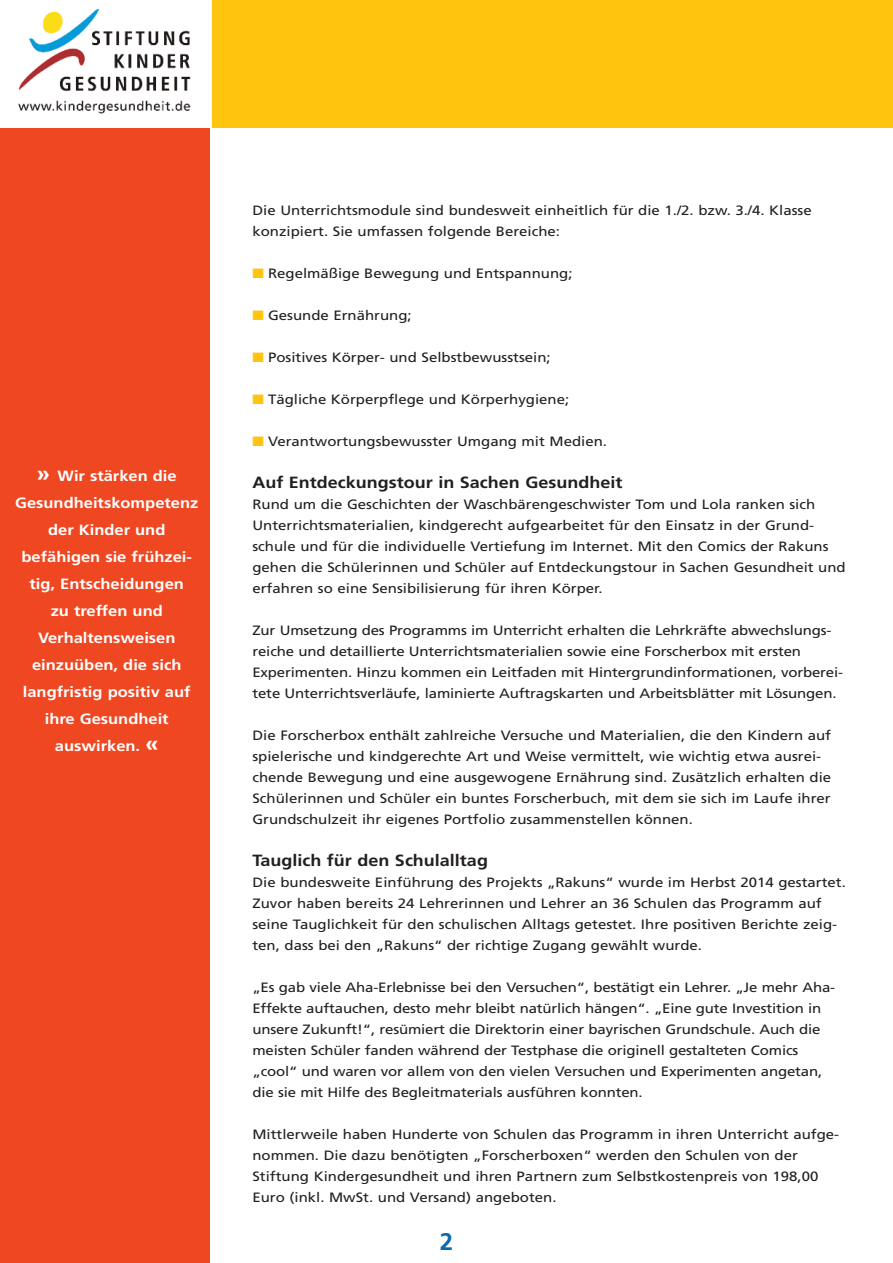
<style>
.page{position:relative;width:893px;height:1263px;background:#fff}
.page>*{position:absolute;margin:0;border:0;box-sizing:border-box;transform-origin:0 0}
.t1{font:700 24px "Frutiger";color:#086ab5}
.t2{font:700 16.2px "Frutiger";color:#231f20;scale:1.11 1}
.t3{font:700 14.85px/27px "Frutiger";color:#fff;text-align:center;scale:1.11 1}
.t4{font:13.5px/21px "Frutiger";color:#231f20;scale:1.11 1}
.s1{font-size:21.6px}
.s2{color:#fec40e}
</style>
<div class="page">
<div style="left:212px;top:0;width:681px;height:128px;background:#fec40e"></div>
<div style="left:0;top:128px;width:209px;height:1135px;background:#ef4722"></div>
<img style="left:18px;top:9px;width:173px;height:105px">
<p class="t3" style="left:15px;top:463px;width:167px"><span class="s1">»</span> Wir stärken die<br>Gesundheitskompetenz der Kinder und befähigen sie frühzei&shy;tig, Entscheidungen<br>zu treffen und<br>Verhaltensweisen einzuüben, die sich langfristig positiv auf ihre Gesundheit auswirken. <span class="s1">«</span></p>
<p class="t4" style="left:252px;top:201px;width:505px">Die Unterrichtsmodule sind bundesweit einheitlich für die 1./2. bzw. 3./4. Klasse konzipiert. Sie umfassen folgende Bereiche:</p>
<p class="t4" style="left:252px;top:264px;width:290px"><span class="s2">■</span> Regelmäßige Bewegung und Entspannung;</p>
<p class="t4" style="left:252px;top:306px;width:145px"><span class="s2">■</span> Gesunde Ernährung;</p>
<p class="t4" style="left:252px;top:348px;width:270px"><span class="s2">■</span> Positives Körper- und Selbstbewusstsein;</p>
<p class="t4" style="left:252px;top:390px;width:287px"><span class="s2">■</span> Tägliche Körperpflege und Körperhygiene;</p>
<p class="t4" style="left:252px;top:432px;width:321px"><span class="s2">■</span> Verantwortungsbewusster Umgang mit Medien.</p>
<p class="t2" style="left:252px;top:476px;width:335px">Auf Entdeckungstour in Sachen Gesundheit</p>
<p class="t4" style="left:252px;top:495px;width:536px">Rund um die Geschichten der Waschbärengeschwister Tom und Lola ranken sich Unterrichtsmaterialien, kindgerecht aufgearbeitet für den Einsatz in der Grund&shy;schule und für die individuelle Vertiefung im Internet. Mit den Comics der Rakuns gehen die Schülerinnen und Schüler auf Entdeckungstour in Sachen Gesundheit und erfahren so eine Sensibilisierung für ihren Körper.</p>
<p class="t4" style="left:252px;top:621px;width:534px">Zur Umsetzung des Programms im Unterricht erhalten die Lehrkräfte abwechslungs&shy;reiche und detaillierte Unterrichtsmaterialien sowie eine Forscherbox mit ersten Experimenten. Hinzu kommen ein Leitfaden mit Hintergrundinformationen, vorberei&shy;tete Unterrichtsverläufe, laminierte Auftragskarten und Arbeitsblätter mit Lösungen.</p>
<p class="t4" style="left:252px;top:726px;width:523px">Die Forscherbox enthält zahlreiche Versuche und Materialien, die den Kindern auf spielerische und kindgerechte Art und Weise vermittelt, wie wichtig etwa ausrei&shy;chende Bewegung und eine ausgewogene Ernährung sind. Zusätzlich erhalten die Schülerinnen und Schüler ein buntes Forscherbuch, mit dem sie sich im Laufe ihrer Grundschulzeit ihr eigenes Portfolio zusammenstellen können.</p>
<p class="t2" style="left:252px;top:854px;width:214px">Tauglich für den Schulalltag</p>
<p class="t4" style="left:252px;top:873px;width:536px">Die bundesweite Einführung des Projekts „Rakuns“ wurde im Herbst 2014 gestartet.<br>Zuvor haben bereits 24 Lehrerinnen und Lehrer an 36 Schulen das Programm auf seine Tauglichkeit für den schulischen Alltags getestet. Ihre positiven Berichte zeig&shy;ten, dass bei den „Rakuns“ der richtige Zugang gewählt wurde.</p>
<p class="t4" style="left:252px;top:978px;width:526px">„Es gab viele Aha-Erlebnisse bei den Versuchen“, bestätigt ein Lehrer. „Je mehr Aha-Effekte auftauchen, desto mehr bleibt natürlich hängen“. „Eine gute Investition in unsere Zukunft!“, resümiert die Direktorin einer bayrischen Grundschule. Auch die meisten Schüler fanden während der Testphase die originell gestalteten Comics „cool“ und waren vor allem von den vielen Versuchen und Experimenten angetan, die sie mit Hilfe des Begleitmaterials ausführen konnten.</p>
<p class="t4" style="left:252px;top:1125px;width:530px">Mittlerweile haben Hunderte von Schulen das Programm in ihren Unterricht aufge&shy;nommen. Die dazu benötigten „Forscherboxen“ werden den Schulen von der Stiftung Kindergesundheit und ihren Partnern zum Selbstkostenpreis von 198,00<br>Euro (inkl. MwSt. und Versand) angeboten.</p>
<h1 class="t1" style="left:440px;top:1232px;width:15px">2</h1>
</div>
